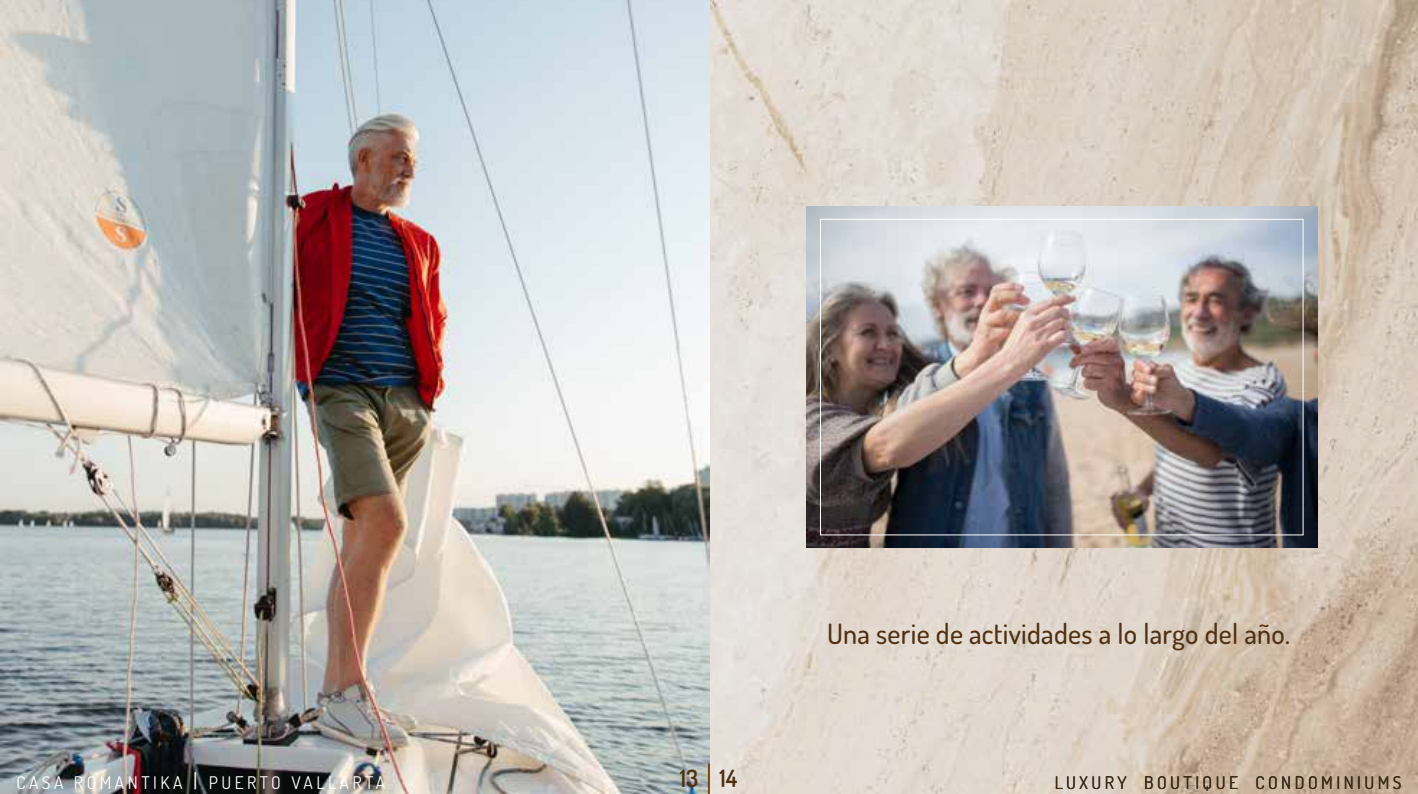
<style>
.page{position:relative;width:1418px;height:794px;background:#fff}
.page>*{position:absolute;margin:0;border:0;box-sizing:border-box;transform-origin:0 0}
.t1{font:500 28px "Dosis";letter-spacing:.01em;color:#4f3012}
.t2{font:600 23.8px "Dosis";color:#4f3012}
.t3{font:17.4px "Dosis";letter-spacing:.2em;color:#fff}
.t4{font:17.4px "Dosis";letter-spacing:.2em;color:#000}
.s1{font-size:22px}
</style>
<div class="page">
<img style="left:709px;top:0;width:708px;height:794px">
<img style="left:0;top:0;width:709px;height:794px">
<img style="left:806px;top:207px;width:510px;height:340px">
<div style="left:820px;top:219px;width:483px;height:316px;border:1px solid #fff"></div>
<hr style="left:708px;top:763px;width:2px;height:31px;background:#7a490e">
<p class="t1" style="left:827px;top:614px;width:464px">Una serie de actividades a lo largo del año.</p>
<p class="t3" style="left:16px;top:770px;width:370px">CASA ROMANTIKA <span class="s1">|</span> PUERTO VALLARTA</p>
<p class="t2" style="left:679px;top:761px;width:59px">13 14</p>
<p class="t4" style="left:1054px;top:770px;width:348px">LUXURY BOUTIQUE CONDOMINIUMS</p>
</div>
